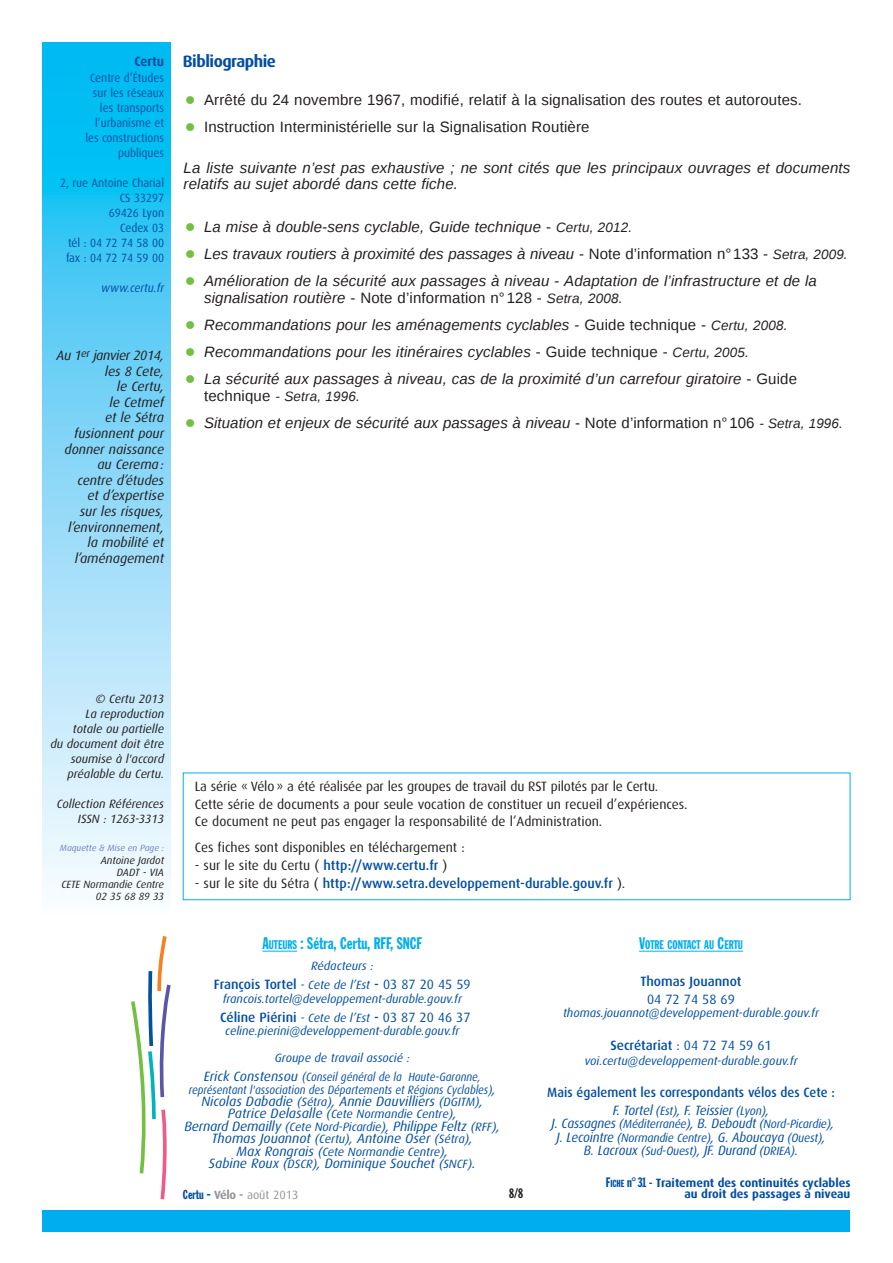
<style>
.page{position:relative;width:893px;height:1263px;background:#fff}
.page>*{position:absolute;margin:0;border:0;box-sizing:border-box;transform-origin:0 0}
.t1{font:16.5px "Franklin Gothic Extra Cond";color:#00aeef}
.t2{font:700 16.5px "Dax OT";letter-spacing:-.03em;color:#034ea2}
.t3{font:italic 15px/16.5px "Liberation Sans";letter-spacing:.01em;color:#231f20}
.t4{font:15px "Liberation Sans";letter-spacing:.01em;color:#231f20}
.t5{font:13.5px/17.5px "Dax OT";color:#231f20}
.t6{font:italic 13.5px/12.5px "Dax OT";color:#034ea2;text-align:center}
.t7{font:500 13.5px "Dax OT";color:#034ea2}
.t8{font:italic 13.5px/15.6px "Dax OT";color:#231f20;text-align:right}
.t9{font:500 13.5px/17.7px "Dax OT";color:#034ea2;text-align:center;scale:.95 1}
.t10{font:italic 13.5px "Dax OT";color:#034ea2;scale:.95 1}
.t11{font:italic 13.5px "Liberation Sans";letter-spacing:.01em;color:#231f20}
.t12{font:13.5px "Dax OT";color:#034ea2}
.t13{font:700 13.5px "Dax OT";color:#034ea2;scale:.95 1}
.t14{font:13.5px "Franklin Gothic Extra Cond";color:#231f20}
.t15{font:12.3px "Franklin Gothic Extra Cond";color:#00aeef}
.t16{font:italic 12px/18.9px "Dax OT";color:#034ea2;text-align:center}
.t17{font:12px/15px "Dax OT";color:#034ea2;text-align:right;scale:.95 1}
.t18{font:italic 12px/15px "Dax OT";color:#231f20;text-align:right}
.t19{font:italic 12px/13.5px "Dax OT";color:#034ea2;text-align:center;scale:.95 1}
.t20{font:700 12px/11.2px "Dax OT";color:#034ea2;text-align:right}
.t21{font:italic 12px "Dax OT";color:#034ea2;scale:.9 1}
.t22{font:12px "Dax OT";color:#939598}
.t23{font:italic 10.5px/12px "Dax OT";color:#231f20;text-align:right}
.t24{font:italic 9px "Dax OT";color:#7081bf}
.s1{color:#72bf44}
.s2{font-style:normal}
.s3{font-size:13.5px}
.s4{font-style:normal;font-size:15px}
.s5{font-weight:500;color:#034ea2}
.s6{font-weight:400;color:#231f20}
.s7{font-size:12.3px}
.s8{font-weight:400;font-style:italic;font-size:12px}
.s9{font-weight:400}
.s10{font-size:12px}
.s11{font-family:"Franklin Gothic Extra Cond";font-size:12.75px;color:#034ea2}
.s12{font-weight:700;font-size:12.75px;color:#034ea2}
.s13{font-weight:700}
.s14{font-family:"Franklin Gothic Extra Cond";font-weight:400;font-size:13.5px}
.s15{font-family:"Franklin Gothic Extra Cond";font-weight:400;font-size:10.2px}
.s16{font-size:16.5px}
.s17{font-weight:400;font-style:italic}
</style>
<div class="page">
<svg style="left:131px;top:936px;width:39px;height:263px"></svg>
<div style="left:43px;top:1210px;width:807px;height:21px;background:#00aeef"></div>
<svg style="left:43px;top:43px;width:127px;height:846px;background:#7cd7f7"></svg>
<svg style="left:639px;top:951px;width:28px;height:1px"></svg>
<hr style="left:667px;top:951px;width:34px;height:1px;background:#00aeef">
<svg style="left:701px;top:951px;width:42px;height:1px"></svg>
<svg style="left:262px;top:951px;width:35px;height:1px"></svg>
<p class="t13" style="left:134px;top:56px;width:33px">Certu</p>
<p class="t17" style="left:85px;top:71px;width:84px">Centre d’Études sur les réseaux les transports l’urbanisme et les constructions publiques</p>
<p class="t17" style="left:60px;top:176px;width:111px">2, rue Antoine Charial<br>CS 33297<br>69426 Lyon<br>Cedex 03<br>tél : 04 72 74 58 00 fax : 04 72 74 59 00</p>
<p class="t19" style="left:101px;top:282px;width:68px">www.certu.fr</p>
<p class="t8" style="left:57px;top:348px;width:109px">Au 1<sup>er</sup> janvier 2014, les 8 Cete,<br>le Certu,<br>le Cetmef<br>et le Sétra fusionnent pour donner naissance au Cerema :<br>centre d’études<br>et d’expertise<br>sur les risques, l’environnement, la mobilité et l’aménagement</p>
<p class="t2" style="left:183px;top:54px;width:95px">Bibliographie</p>
<p class="t4" style="left:185px;top:92px;width:618px"><span class="s1">●</span> Arrêté du 24 novembre 1967, modifié, relatif à la signalisation des routes et autoroutes.</p>
<p class="t4" style="left:185px;top:119px;width:406px"><span class="s1">●</span> Instruction Interministérielle sur la Signalisation Routière</p>
<p class="t3" style="left:184px;top:159px;width:668px">La liste suivante n’est pas exhaustive ; ne sont cités que les principaux ouvrages et documents relatifs au sujet abordé dans cette fiche.</p>
<p class="t3" style="left:185px;top:219px;width:449px"><span class="s1">●</span> La mise à double-sens cyclable, Guide technique <span class="s2">-</span> <span class="s3">Certu, 2012.</span></p>
<p class="t3" style="left:185px;top:246px;width:664px"><span class="s1">●</span> Les travaux routiers à proximité des passages à niveau <span class="s2">- Note d’information n°133 -</span> <span class="s3">Setra, 2009.</span></p>
<p class="t3" style="left:204px;top:273px;width:614px;text-indent:-19px"><span class="s1">●</span> Amélioration de la sécurité aux passages à niveau - Adaptation de l’infrastructure et de la signalisation routière <span class="s2">- Note d’information n°128 -</span> <span class="s3">Setra, 2008.</span></p>
<p class="t3" style="left:185px;top:316px;width:604px"><span class="s1">●</span> Recommandations pour les aménagements cyclables <span class="s2">- Guide technique -</span> <span class="s3">Certu, 2008.</span></p>
<p class="t3" style="left:185px;top:344px;width:565px"><span class="s1">●</span> Recommandations pour les itinéraires cyclables <span class="s2">- Guide technique -</span> <span class="s3">Certu, 2005.</span></p>
<p class="t3" style="left:185px;top:371px;width:613px"><span class="s1">●</span> La sécurité aux passages à niveau, cas de la proximité d’un carrefour giratoire <span class="s2">- Guide</span></p>
<p class="t11" style="left:204px;top:388px;width:157px"><span class="s4">technique</span> - Setra, 1996.</p>
<p class="t3" style="left:185px;top:414px;width:659px"><span class="s1">●</span> Situation et enjeux de sécurité aux passages à niveau <span class="s2">- Note d’information n°106</span> <span class="s3">- Setra, 1996.</span></p>
<p class="t18" style="left:50px;top:692px;width:115px">© Certu 2013<br>La reproduction<br>totale ou partielle<br>du document doit être soumise à l'accord préalable du Certu.</p>
<p class="t18" style="left:57px;top:797px;width:109px">Collection Références<br>ISSN : 1263-3313</p>
<p class="t24" style="left:60px;top:844px;width:106px">Maquette &amp; Mise en Page :</p>
<p class="t23" style="left:61px;top:855px;width:104px">Antoine Jardot<br>DADT - VIA<br>CETE Normandie Centre<br>02 35 68 89 33</p>
<p class="t5" style="left:195px;top:779px;width:494px">La série « Vélo » a été réalisée par les groupes de travail du RST pilotés par le Certu.<br>Cette série de documents a pour seule vocation de constituer un recueil d’expériences.<br>Ce document ne peut pas engager la responsabilité de l’Administration.</p>
<p class="t5" style="left:195px;top:840px;width:271px">Ces fiches sont disponibles en téléchargement :</p>
<p class="t5" style="left:195px;top:857px;width:254px">- sur le site du Certu ( <span class="s5">http://www.certu.fr</span> )</p>
<p class="t7" style="left:195px;top:877px;width:432px"><span class="s6">- sur le site du Sétra (</span> http://www.setra.developpement-durable.gouv.fr <span class="s6">).</span></p>
<p class="t1" style="left:262px;top:937px;width:161px">A<span class="s7">UTEURS</span> : Sétra, Certu, RFF, SNCF</p>
<p class="t16" style="left:311px;top:958px;width:64px">Rédacteurs :</p>
<p class="t7" style="left:214px;top:979px;width:258px">François Tortel <span class="s8">- Cete de l’Est</span> - <span class="s9">03 87 20 45 59</span></p>
<p class="t16" style="left:223px;top:990px;width:241px">francois.tortel@developpement-durable.gouv.fr</p>
<p class="t7" style="left:220px;top:1011px;width:252px">Céline Piérini <span class="s8">- Cete de l’Est</span> - <span class="s9">03 87 20 46 37</span></p>
<p class="t16" style="left:225px;top:1022px;width:235px">celine.pierini@developpement-durable.gouv.fr</p>
<p class="t16" style="left:204px;top:1049px;width:278px">Groupe de travail associé :<br><span class="s3">Erick Constensou</span> (Conseil général de la Haute-Garonne,</p>
<p class="t21" style="left:189px;top:1084px;width:343px">représentant l'association des Départements et Régions Cyclables)<span class="s3">,</span></p>
<p class="t6" style="left:201px;top:1096px;width:283px">Nicolas Dabadie <span class="s10">(Sétra)</span>, Annie Dauvilliers <span class="s10">(DGITM)</span>,</p>
<p class="t16" style="left:228px;top:1105px;width:230px"><span class="s3">Patrice Delasalle</span> (Cete Normandie Centre)<span class="s3">,</span></p>
<p class="t6" style="left:184px;top:1121px;width:317px">Bernard Demailly <span class="s10">(Cete Nord-Picardie)</span>, Philippe Feltz <span class="s10">(RFF)</span>,<br>Thomas Jouannot <span class="s10">(Certu)</span>, Antoine Oser <span class="s10">(Sétra)</span>,</p>
<p class="t16" style="left:237px;top:1143px;width:213px"><span class="s3">Max Rongrais</span> (Cete Normandie Centre)<span class="s3">,</span></p>
<p class="t6" style="left:209px;top:1158px;width:268px">Sabine Roux <span class="s10">(DSCR)</span>, Dominique Souchet <span class="s10">(SNCF)</span>.</p>
<p class="t22" style="left:183px;top:1189px;width:117px"><span class="s11">Certu</span> <span class="s12">-</span> <span class="s13">Vélo -</span> août 2013</p>
<p class="t14" style="left:509px;top:1189px;width:15px">8/8</p>
<p class="t20" style="left:606px;top:1178px;width:246px"><span class="s14">F</span><span class="s15">ICHE</span> <span class="s14">n°31 -</span> Traitement des continuités cyclables au droit des passages à niveau</p>
<p class="t15" style="left:639px;top:940px;width:105px"><span class="s16">V</span>OTRE CONTACT AU <span class="s16">C</span>ERTU</p>
<p class="t7" style="left:640px;top:975px;width:103px">Thomas Jouannot</p>
<p class="t12" style="left:647px;top:993px;width:89px">04 72 74 58 69</p>
<p class="t16" style="left:563px;top:1004px;width:257px">thomas.jouannot@developpement-durable.gouv.fr</p>
<p class="t7" style="left:610px;top:1039px;width:163px">Secrétariat <span class="s9">: 04 72 74 59 61</span></p>
<p class="t16" style="left:584px;top:1052px;width:215px">voi.certu@developpement-durable.gouv.fr</p>
<p class="t9" style="left:547px;top:1084px;width:304px">Mais également les correspondants vélos des Cete :<br><span class="s17">F. Tortel</span> <span class="s8">(Est)</span><span class="s17">, F. Teissier</span> <span class="s8">(Lyon)</span><span class="s17">,</span></p>
<p class="t19" style="left:551px;top:1118px;width:299px"><span class="s3">J. Cassagnes</span> (Méditerranée)<span class="s3">, B. Deboudt</span> (Nord-Picardie)<span class="s3">,<br>J. Lecointre</span> (Normandie Centre)<span class="s3">, G. Aboucaya</span> (Ouest)<span class="s3">,</span></p>
<p class="t10" style="left:584px;top:1145px;width:227px">B. Lacroux <span class="s10">(Sud-Ouest)</span>, JF. Durand <span class="s10">(DRIEA)</span>.</p>
</div>
